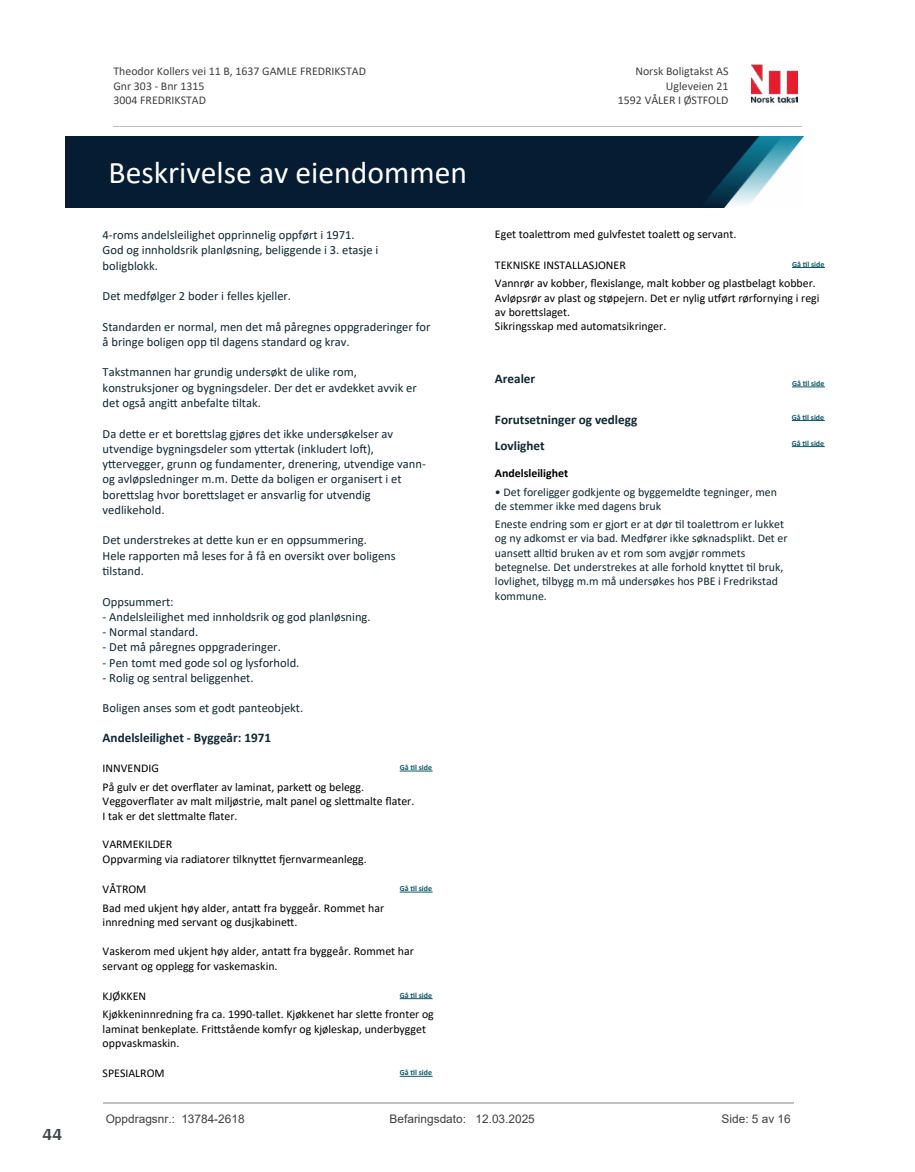
<style>
.page{position:relative;width:915px;height:1172px;background:#fff}
.page>*{position:absolute;margin:0;border:0;box-sizing:border-box;transform-origin:0 0}
.t1{font:31.65px "Calibri";color:#fff}
.t2{font:700 18px "Arya";color:#414749}
.t3{font:700 13.2px/26.1px "Calibri";color:#102732}
.t4{font:12.45px/15.3px "Calibri";color:#102732}
.t5{font:11.85px/14.4px "Calibri";color:#000}
.t6{font:11.85px/14.4px "Calibri";color:#102732}
.t7{font:11.85px/14.5px "Calibri";color:#404040}
.t8{font:11.85px "Arial";color:#404040}
.t9{font:700 11.85px "Calibri";color:#000}
.t10{font:700 7.95px "Calibri";color:#115965}
</style>
<div class="page">
<hr style="left:399px;top:771px;width:33px;height:1px;background:#115965">
<hr style="left:399px;top:892px;width:33px;height:1px;background:#115965">
<hr style="left:399px;top:998px;width:33px;height:1px;background:#115965">
<hr style="left:399px;top:1076px;width:33px;height:1px;background:#115965">
<hr style="left:791px;top:387px;width:33px;height:1px;background:#115965">
<hr style="left:791px;top:267px;width:33px;height:1px;background:#115965">
<hr style="left:791px;top:446px;width:33px;height:1px;background:#115965">
<hr style="left:791px;top:420px;width:33px;height:1px;background:#115965">
<img style="left:751px;top:64px;width:46px;height:40px">
<hr style="left:113px;top:127px;width:688px;height:1px;background:#c0c0c0">
<img style="left:65px;top:137px;width:738px;height:71px">
<hr style="left:103px;top:1102px;width:690px;height:1px;background:#c0c0c0">
<h2 class="t2" style="left:43px;top:1123px;width:21px">44</h2>
<p class="t7" style="left:113px;top:64px;width:254px">Theodor Kollers vei 11 B, 1637 GAMLE FREDRIKSTAD<br>Gnr 303 - Bnr 1315<br>3004 FREDRIKSTAD</p>
<p class="t7" style="left:635px;top:64px;width:94px">Norsk Boligtakst AS</p>
<p class="t7" style="left:665px;top:78px;width:64px">Ugleveien 21</p>
<p class="t7" style="left:617px;top:93px;width:112px">1592 VÅLER I ØSTFOLD</p>
<h1 class="t1" style="left:109px;top:150px;width:360px">Beskrivelse av eiendommen</h1>
<p class="t4" style="left:103px;top:227px;width:277px">4-roms andelsleilighet opprinnelig oppført i 1971.<br>God og innholdsrik planløsning, beliggende i 3. etasje i boligblokk.</p>
<p class="t4" style="left:103px;top:288px;width:190px">Det medfølger 2 boder i felles kjeller.</p>
<p class="t4" style="left:103px;top:318px;width:329px">Standarden er normal, men det må påregnes oppgraderinger for å bringe boligen opp 琀椀l dagens standard og krav.</p>
<p class="t4" style="left:103px;top:364px;width:315px">Takstmannen har grundig undersøkt de ulike rom, konstruksjoner og bygningsdeler. Der det er avdekket avvik er det også angi琀琀 anbefalte 琀椀ltak.</p>
<p class="t4" style="left:103px;top:425px;width:325px">Da de琀琀e er et bore琀琀slag gjøres det ikke undersøkelser av utvendige bygningsdeler som y琀琀ertak (inkludert lo昀琀),<br>y琀琀ervegger, grunn og fundamenter, drenering, utvendige vann&shy;og avløpsledninger m.m. De琀琀e da boligen er organisert i et bore琀琀slag hvor bore琀琀slaget er ansvarlig for utvendig vedlikehold.</p>
<p class="t4" style="left:103px;top:532px;width:294px">Det understrekes at de琀琀e kun er en oppsummering.<br>Hele rapporten må leses for å få en oversikt over boligens琀椀lstand.</p>
<p class="t4" style="left:103px;top:593px;width:72px">Oppsummert:</p>
<p class="t4" style="left:103px;top:609px;width:269px">- Andelsleilighet med innholdsrik og god planløsning.</p>
<p class="t4" style="left:103px;top:624px;width:97px">- Normal standard.</p>
<p class="t4" style="left:103px;top:639px;width:180px">- Det må påregnes oppgraderinger.</p>
<p class="t4" style="left:103px;top:654px;width:198px">- Pen tomt med gode sol og lysforhold.</p>
<p class="t4" style="left:103px;top:670px;width:152px">- Rolig og sentral beliggenhet.</p>
<p class="t4" style="left:103px;top:700px;width:202px">Boligen anses som et godt panteobjekt.</p>
<p class="t3" style="left:103px;top:724px;width:170px">Andelsleilighet - Byggeår: 1971</p>
<p class="t5" style="left:103px;top:761px;width:58px">INNVENDIG</p>
<p class="t10" style="left:399px;top:762px;width:34px">Gå 琀椀l side</p>
<p class="t5" style="left:103px;top:779px;width:313px">På gulv er det over昀氀ater av laminat, parke琀琀 og belegg.<br>Veggover昀氀ater av malt miljøstrie, malt panel og sle琀琀malte 昀氀ater.<br>I tak er det sle琀琀malte 昀氀ater.</p>
<p class="t5" style="left:103px;top:837px;width:265px">VARMEKILDER<br>Oppvarming via radiatorer 琀椀lkny琀琀et 昀樀ernvarmeanlegg.</p>
<p class="t5" style="left:103px;top:882px;width:45px">VÅTROM</p>
<p class="t10" style="left:399px;top:883px;width:34px">Gå 琀椀l side</p>
<p class="t5" style="left:103px;top:900px;width:283px">Bad med ukjent høy alder, anta琀琀 fra byggeår. Rommet har innredning med servant og dusjkabine琀琀.</p>
<p class="t5" style="left:103px;top:943px;width:313px">Vaskerom med ukjent høy alder, anta琀琀 fra byggeår. Rommet har servant og opplegg for vaskemaskin.</p>
<p class="t5" style="left:103px;top:988px;width:45px">KJØKKEN</p>
<p class="t10" style="left:399px;top:989px;width:34px">Gå 琀椀l side</p>
<p class="t5" style="left:103px;top:1007px;width:332px">Kjøkkeninnredning fra ca. 1990-tallet. Kjøkkenet har sle琀琀e fronter og laminat benkeplate. Fri琀琀stående komfyr og kjøleskap, underbygget oppvaskmaskin.</p>
<p class="t5" style="left:103px;top:1066px;width:63px">SPESIALROM</p>
<p class="t10" style="left:399px;top:1067px;width:34px">Gå 琀椀l side</p>
<p class="t5" style="left:495px;top:227px;width:243px">Eget toale琀琀rom med gulvfestet toale琀琀 og servant.</p>
<p class="t5" style="left:495px;top:257px;width:132px">TEKNISKE INSTALLASJONER</p>
<p class="t10" style="left:791px;top:258px;width:34px">Gå 琀椀l side</p>
<p class="t5" style="left:495px;top:276px;width:326px">Vannrør av kobber, 昀氀exislange, malt kobber og plastbelagt kobber.<br>Avløpsrør av plast og støpejern. Det er nylig u琀昀ørt rørfornying i regi av bore琀琀slaget.<br>Sikringsskap med automatsikringer.</p>
<p class="t3" style="left:495px;top:365px;width:42px">Arealer</p>
<p class="t10" style="left:791px;top:378px;width:34px">Gå 琀椀l side</p>
<p class="t10" style="left:791px;top:411px;width:34px">Gå 琀椀l side</p>
<p class="t3" style="left:495px;top:406px;width:144px">Forutsetninger og vedlegg<br>Lovlighet</p>
<p class="t9" style="left:495px;top:465px;width:75px">Andelsleilighet</p>
<p class="t6" style="left:495px;top:484px;width:283px">• Det foreligger godkjente og byggemeldte tegninger, men de stemmer ikke med dagens bruk</p>
<p class="t6" style="left:495px;top:516px;width:294px">Eneste endring som er gjort er at dør 琀椀l toale琀琀rom er lukket og ny adkomst er via bad. Medfører ikke søknadsplikt. Det er uanse琀琀 all琀椀d bruken av et rom som avgjør rommets betegnelse. Det understrekes at alle forhold kny琀琀et 琀椀l bruk, lovlighet, 琀椀lbygg m.m må undersøkes hos PBE i Fredrikstad kommune.</p>
<p class="t10" style="left:791px;top:437px;width:34px">Gå 琀椀l side</p>
<p class="t8" style="left:106px;top:1111px;width:140px">Oppdragsnr.: 13784-2618</p>
<p class="t8" style="left:389px;top:1111px;width:147px">Befaringsdato: 12.03.2025</p>
<p class="t8" style="left:721px;top:1111px;width:71px">Side: 5 av 16</p>
</div>
